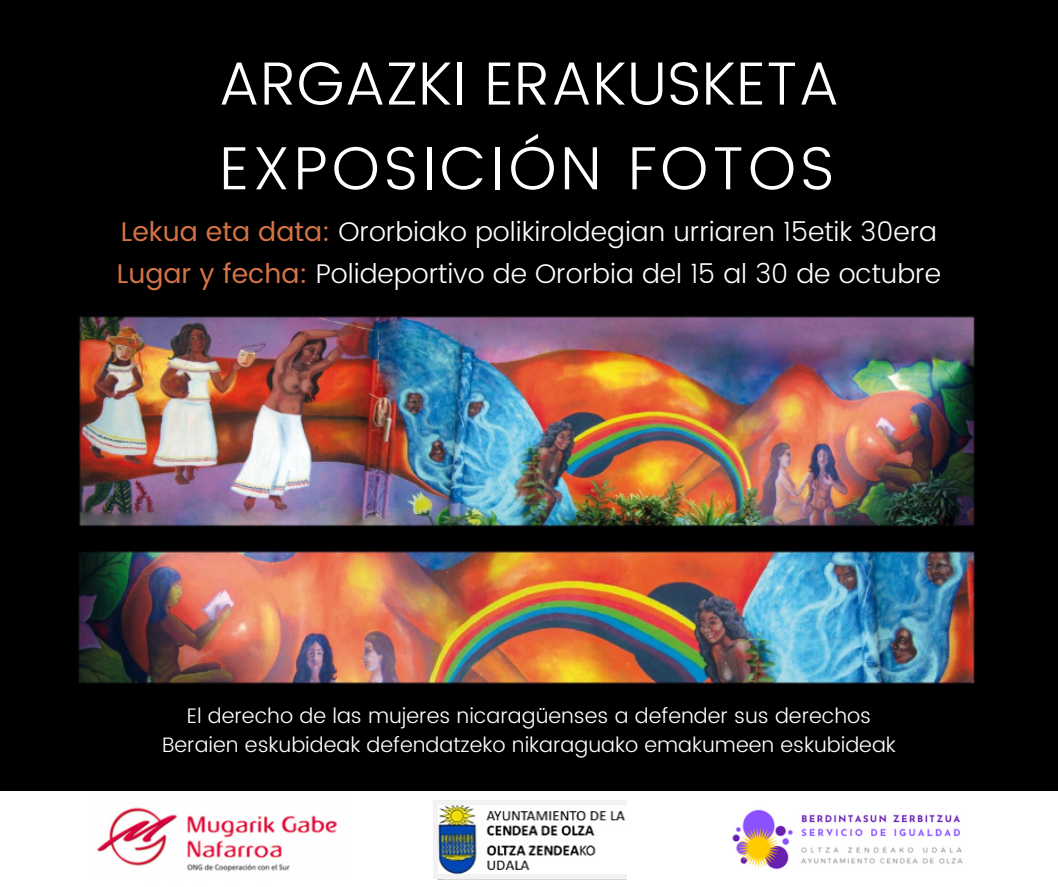
<style>
.page{position:relative;width:1058px;height:887px;background:#fff}
.page>*{position:absolute;margin:0;border:0;box-sizing:border-box;transform-origin:0 0}
.t1{font:300 60.9px/84.8px "Poppins";color:#fff}
.t2{font:300 27px/41.7px "Poppins";color:#fff}
.t3{font:300 21px/29.2px "Poppins";color:#fff;text-align:center}
.s1{font-weight:400;color:#d47346}
</style>
<div class="page">
<div style="left:0;top:0;width:1058px;height:886px;background:#000"></div>
<img style="left:78px;top:316px;width:897px;height:369px">
<div style="left:0;top:791px;width:1057px;height:95px;background:#fff"></div>
<img style="left:732px;top:809px;width:231px;height:61px">
<img style="left:433px;top:800px;width:194px;height:79px">
<img style="left:96px;top:807px;width:242px;height:65px">
<h1 class="t1" style="left:218px;top:41px;width:623px">ARGAZKI ERAKUSKETA<br>EXPOSICIÓN FOTOS</h1>
<p class="t2" style="left:117px;top:211px;width:825px"><span class="s1">Lekua eta data:</span> Ororbiako polikiroldegian urriaren 15etik 30era<br><span class="s1">Lugar y fecha:</span> Polideportivo de Ororbia del 15 al 30 de octubre</p>
<p class="t3" style="left:162px;top:701px;width:735px">El derecho de las mujeres nicaragüenses a defender sus derechos<br>Beraien eskubideak defendatzeko nikaraguako emakumeen eskubideak</p>
</div>
